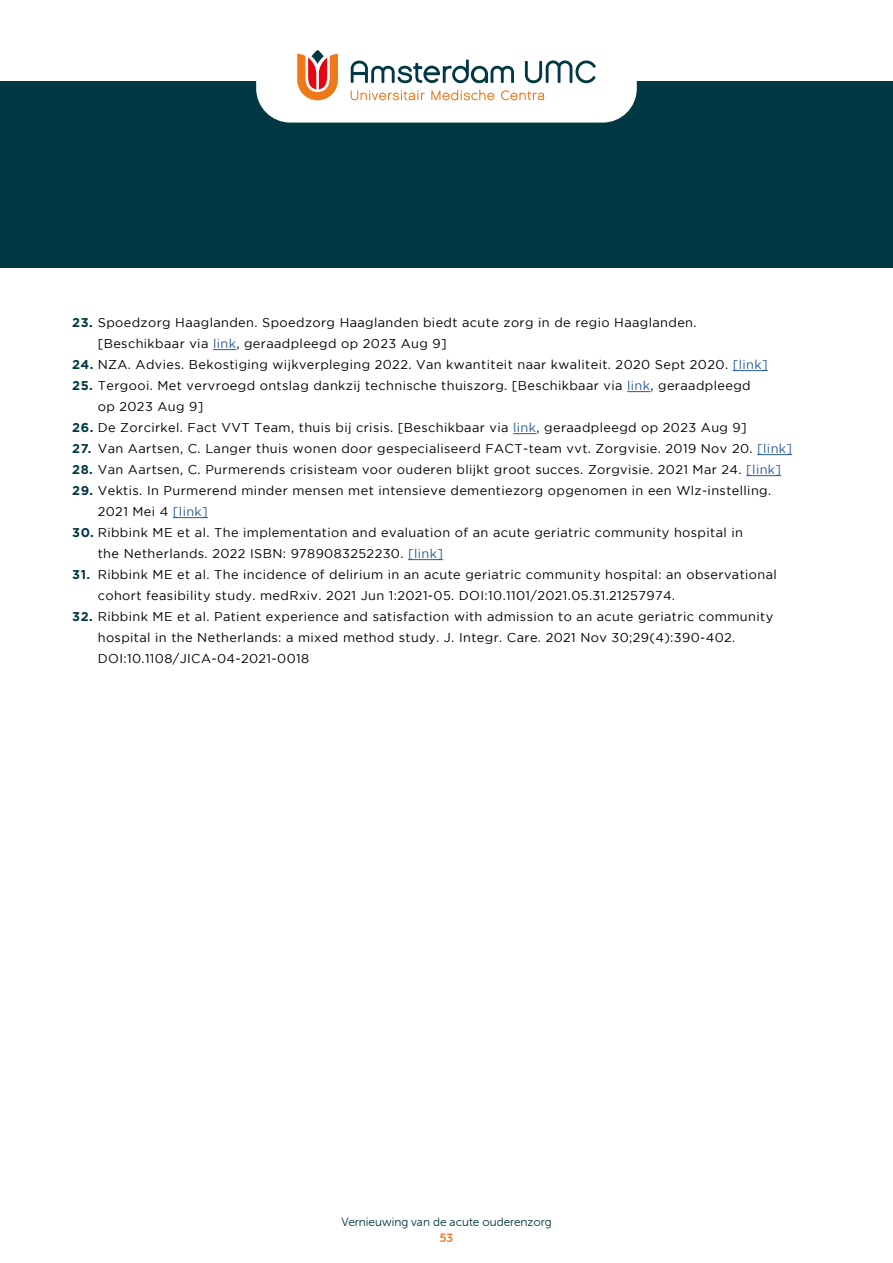
<style>
.page{position:relative;width:893px;height:1263px;background:#fff}
.page>*{position:absolute;margin:0;border:0;box-sizing:border-box;transform-origin:0 0}
.t1{font:12.75px/21px "Gotham";letter-spacing:.03em;color:#000}
.t2{font:12px "Museo Sans Rounded 300";color:#003843}
.t3{font:12px "Museo Sans Rounded 700";color:#ef7918}
.s1{font-weight:700;color:#003843}
.s2{color:#275b9b}
</style>
<div class="page">
<div style="left:0;top:81px;width:893px;height:187px;background:#003843"></div>
<div style="left:256px;top:26px;width:381px;height:97px;background:#fff;border-radius:34px"></div>
<svg style="left:351px;top:60px;width:163px;height:23px"></svg>
<svg style="left:525px;top:60px;width:71px;height:23px"></svg>
<svg style="left:351px;top:90px;width:74px;height:10px"></svg>
<svg style="left:501px;top:90px;width:43px;height:10px"></svg>
<svg style="left:431px;top:90px;width:63px;height:10px"></svg>
<svg style="left:297px;top:54px;width:41px;height:46px"></svg>
<svg style="left:312px;top:50px;width:12px;height:14px"></svg>
<svg style="left:213px;top:349px;width:23px;height:1px"></svg>
<hr style="left:733px;top:370px;width:35px;height:1px;background:#275b9b">
<svg style="left:627px;top:391px;width:23px;height:1px"></svg>
<svg style="left:513px;top:433px;width:23px;height:1px"></svg>
<hr style="left:757px;top:454px;width:35px;height:1px;background:#275b9b">
<hr style="left:746px;top:475px;width:35px;height:1px;background:#275b9b">
<hr style="left:173px;top:517px;width:35px;height:1px;background:#275b9b">
<hr style="left:408px;top:559px;width:35px;height:1px;background:#275b9b">
<p class="t1" style="left:98px;top:312px;width:600px;text-indent:-25px"><span class="s1">23.</span> Spoedzorg Haaglanden. Spoedzorg Haaglanden biedt acute zorg in de regio Haaglanden. [Beschikbaar via <span class="s2">link</span>, geraadpleegd op 2023 Aug 9]</p>
<p class="t1" style="left:72px;top:354px;width:697px"><span class="s1">24.</span> NZA. Advies. Bekostiging wijkverpleging 2022. Van kwantiteit naar kwaliteit. 2020 Sept 2020. <span class="s2">[link]</span></p>
<p class="t1" style="left:98px;top:375px;width:654px;text-indent:-25px"><span class="s1">25.</span> Tergooi. Met vervroegd ontslag dankzij technische thuiszorg. [Beschikbaar via <span class="s2">link</span>, geraadpleegd op 2023 Aug 9]</p>
<p class="t1" style="left:72px;top:417px;width:676px"><span class="s1">26.</span> De Zorcirkel. Fact VVT Team, thuis bij crisis. [Beschikbaar via <span class="s2">link</span>, geraadpleegd op 2023 Aug 9]</p>
<p class="t1" style="left:72px;top:438px;width:721px"><span class="s1">27.</span> Van Aartsen, C. Langer thuis wonen door gespecialiseerd FACT-team vvt. Zorgvisie. 2019 Nov 20. <span class="s2">[link]</span></p>
<p class="t1" style="left:72px;top:459px;width:710px"><span class="s1">28.</span> Van Aartsen, C. Purmerends crisisteam voor ouderen blijkt groot succes. Zorgvisie. 2021 Mar 24. <span class="s2">[link]</span></p>
<p class="t1" style="left:98px;top:480px;width:675px;text-indent:-25px"><span class="s1">29.</span> Vektis. In Purmerend minder mensen met intensieve dementiezorg opgenomen in een Wlz-instelling.<br>2021 Mei 4 <span class="s2">[link]</span></p>
<p class="t1" style="left:98px;top:522px;width:647px;text-indent:-25px"><span class="s1">30.</span> Ribbink ME et al. The implementation and evaluation of an acute geriatric community hospital in the Netherlands. 2022 ISBN: 9789083252230. <span class="s2">[link]</span></p>
<p class="t1" style="left:98px;top:564px;width:681px;text-indent:-25px"><span class="s1">31.</span> Ribbink ME et al. The incidence of delirium in an acute geriatric community hospital: an observational cohort feasibility study. medRxiv. 2021 Jun 1:2021-05. DOI:10.1101/2021.05.31.21257974.</p>
<p class="t1" style="left:98px;top:606px;width:677px;text-indent:-25px"><span class="s1">32.</span> Ribbink ME et al. Patient experience and satisfaction with admission to an acute geriatric community hospital in the Netherlands: a mixed method study. J. Integr. Care. 2021 Nov 30;29(4):390-402.<br>DOI:10.1108/JICA-04-2021-0018</p>
<p class="t2" style="left:341px;top:1215px;width:212px">Vernieuwing van de acute ouderenzorg</p>
<p class="t3" style="left:440px;top:1231px;width:15px">53</p>
</div>
